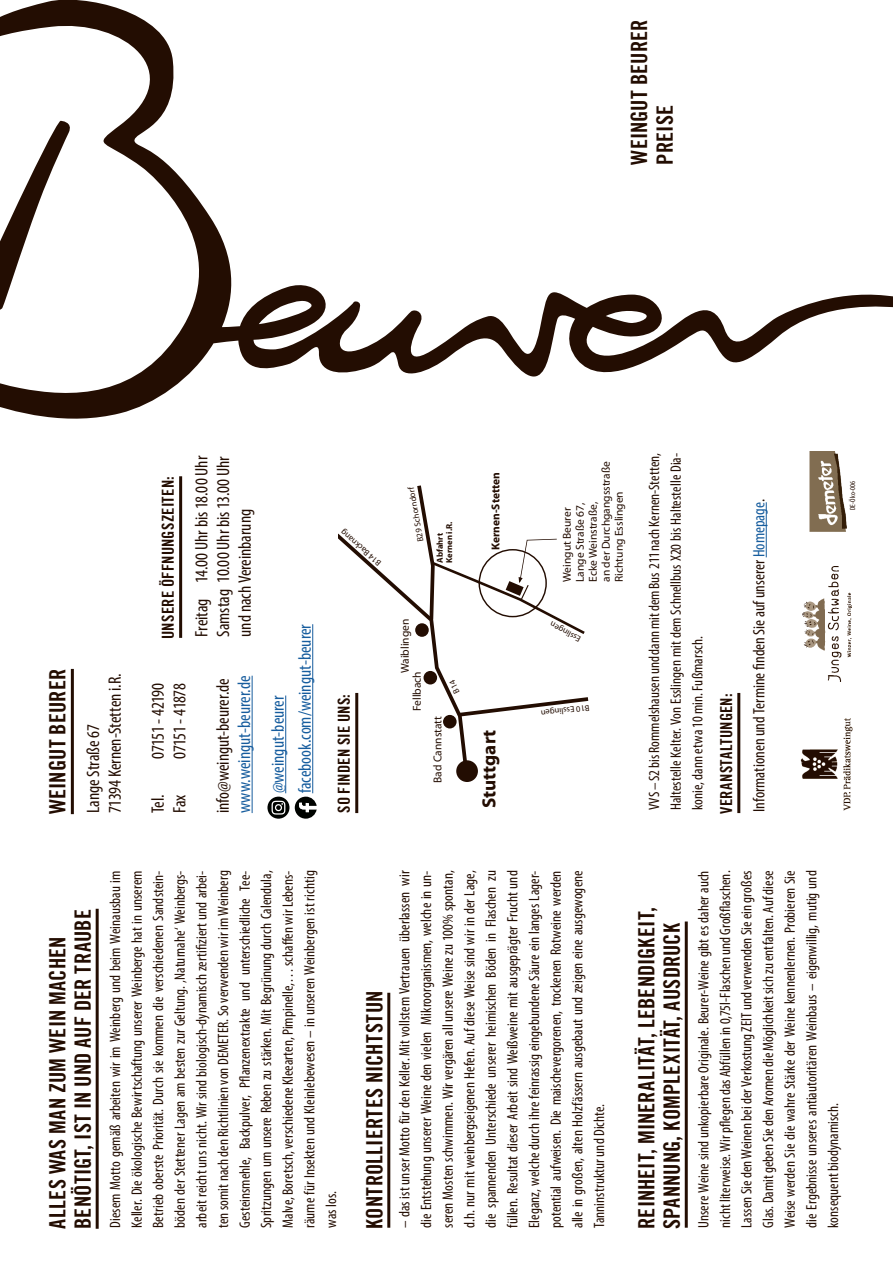
<style>
.page{position:relative;width:893px;height:1263px;background:#fff}
.page>*{position:absolute;margin:0;border:0;box-sizing:border-box;transform-origin:0 0}
.t1{font:22.5px/25.5px "Trade Gothic Bold Cond Twenty";letter-spacing:.005em;color:#230d02}
.t2{font:700 19.05px "Myriad Pro";color:#230d02}
.t3{font:condensed 18px "Myriad Pro";letter-spacing:-.005em;color:#230d02}
.t4{font:condensed 18px "Myriad Pro";color:#175d9e}
.t5{font:condensed 18px "Myriad Pro";letter-spacing:-.025em;color:#230d02}
.t6{font:16.5px "Trade Gothic Bold Cond Twenty";letter-spacing:.015em;color:#230d02}
.t7{font:condensed 16.5px "Myriad Pro";color:#230d02}
.t8{font:condensed 15px/21.6px "Myriad Pro";letter-spacing:.005em;color:#230d02;text-align:justify}
.t9{font:11.4px/13px "Myriad Pro";color:#230d02}
.t10{font:700 11.4px "Myriad Pro";color:#230d02}
.t11{font:8.55px "Myriad Pro";color:#230d02}
.t12{font:700 8.55px/9.3px "Myriad Pro";color:#230d02}
.t13{font:condensed 7.5px "Myriad Pro";letter-spacing:.025em;color:#230d02}
.s1{color:#175d9e}
</style>
<div class="page">
<svg style="left:0;top:0;width:893px;height:419px"></svg>
<hr style="left:387px;top:993px;width:3px;height:235px;background:#230d02">
<hr style="left:685px;top:921px;width:3px;height:307px;background:#230d02">
<hr style="left:96px;top:909px;width:3px;height:320px;background:#230d02">
<hr style="left:252px;top:676px;width:1px;height:137px;background:#175d9e">
<hr style="left:285px;top:695px;width:1px;height:98px;background:#175d9e">
<hr style="left:312px;top:624px;width:1px;height:169px;background:#175d9e">
<hr style="left:179px;top:476px;width:3px;height:162px;background:#230d02">
<hr style="left:766px;top:502px;width:1px;height:55px;background:#175d9e">
<hr style="left:737px;top:693px;width:3px;height:120px;background:#230d02">
<img style="left:800px;top:718px;width:53px;height:93px">
<img style="left:803px;top:567px;width:49px;height:114px">
<img style="left:809px;top:452px;width:38px;height:80px">
<hr style="left:71px;top:669px;width:3px;height:145px;background:#230d02">
<div style="left:456px;top:760px;width:22px;height:22px;background:#230d02;border-radius:50%"></div>
<hr style="left:355px;top:693px;width:3px;height:120px;background:#230d02">
<svg style="left:295px;top:797px;width:22px;height:22px"></svg>
<svg style="left:267px;top:797px;width:22px;height:22px"></svg>
<svg style="left:272px;top:801px;width:13px;height:13px"></svg>
<svg style="left:338px;top:485px;width:250px;height:282px"></svg>
<p class="t1" style="left:628px;top:165px;width:147px;rotate:-90deg">WEINGUT BEURER</p>
<p class="t1" style="left:654px;top:165px;width:61px;rotate:-90deg">PREISE</p>
<p class="t1" style="left:46px;top:814px;width:147px;rotate:-90deg">WEINGUT BEURER</p>
<p class="t3" style="left:104px;top:813px;width:141px;rotate:-90deg">71394 Kernen-Stetten i.R.</p>
<p class="t3" style="left:82px;top:813px;width:90px;rotate:-90deg">Lange Straße 67</p>
<p class="t8" style="left:643px;top:810px;width:359px;rotate:-90deg">VVS – S2 bis Rommelshausen und dann mit dem Bus 211 nach Kernen-Stetten, Haltestelle Kelter. Von Esslingen mit dem Schnellbus X20 bis Haltestelle Dia&shy;konie, dann etwa 10 min. Fußmarsch.</p>
<p class="t3" style="left:191px;top:637px;width:182px;rotate:-90deg">Freitag 14.00 Uhr bis 18.00 Uhr</p>
<p class="t3" style="left:212px;top:637px;width:182px;rotate:-90deg">Samstag 10.00 Uhr bis 13.00 Uhr</p>
<p class="t10" style="left:488px;top:550px;width:79px;rotate:-90deg">Kernen-Stetten</p>
<p class="t9" style="left:560px;top:582px;width:122px;rotate:-90deg">Weingut Beurer<br>Lange Straße 67,<br>Ecke Weinstraße,<br>an der Durchgangsstraße<br>Richtung Esslingen</p>
<p class="t6" style="left:160px;top:639px;width:164px;rotate:-90deg">UNSERE ÖFFNUNGSZEITEN:</p>
<p class="t11" style="left:415px;top:543px;width:57px;rotate:-100deg">B29 Schorndorf</p>
<p class="t3" style="left:234px;top:637px;width:129px;rotate:-90deg">und nach Vereinbarung</p>
<p class="t7" style="left:749px;top:812px;width:314px;rotate:-90deg">Informationen und Termine finden Sie auf unserer <span class="s1">Homepage</span>.</p>
<p class="t12" style="left:435px;top:563px;width:43px;rotate:-90deg">Abfahrt<br>Kernen i.R.</p>
<p class="t11" style="left:376px;top:568px;width:52px;rotate:-139deg">B14 Backnang</p>
<p class="t9" style="left:398px;top:673px;width:56px;rotate:-90deg">Waiblingen</p>
<p class="t11" style="left:578px;top:644px;width:35px;rotate:-152deg">Esslingen</p>
<p class="t4" style="left:294px;top:793px;width:171px;rotate:-90deg">facebook.com/weingut-beurer</p>
<p class="t9" style="left:410px;top:711px;width:41px;rotate:-90deg">Fellbach</p>
<p class="t5" style="left:169px;top:759px;width:78px;rotate:-90deg">07151 - 41878</p>
<p class="t3" style="left:212px;top:813px;width:136px;rotate:-90deg">info@weingut-beurer.de</p>
<p class="t4" style="left:233px;top:813px;width:139px;rotate:-90deg">www.weingut-beurer.de</p>
<p class="t5" style="left:147px;top:759px;width:78px;rotate:-90deg">07151 - 42190</p>
<p class="t6" style="left:719px;top:814px;width:122px;rotate:-90deg">VERANSTALTUNGEN:</p>
<p class="t6" style="left:337px;top:813px;width:121px;rotate:-90deg">SO FINDEN SIE UNS:</p>
<p class="t4" style="left:267px;top:793px;width:99px;rotate:-90deg">@weingut-beurer</p>
<p class="t11" style="left:590px;top:713px;width:51px;rotate:173deg">B10 Esslingen</p>
<p class="t9" style="left:431px;top:783px;width:68px;rotate:-90deg">Bad Cannstatt</p>
<p class="t2" style="left:477px;top:808px;width:80px;rotate:-90deg">Stuttgart</p>
<p class="t3" style="left:169px;top:813px;width:20px;rotate:-90deg">Fax</p>
<p class="t3" style="left:147px;top:813px;width:20px;rotate:-90deg">Tel.</p>
<p class="t13" style="left:848px;top:510px;width:31px;rotate:-90deg">DE-Öko-006</p>
<p class="t1" style="left:72px;top:1229px;width:321px;rotate:-90deg">BENÖTIGT, IST IN UND AUF DER TRAUBE</p>
<p class="t1" style="left:46px;top:1229px;width:294px;rotate:-90deg">ALLES WAS MAN ZUM WEIN MACHEN</p>
<p class="t8" style="left:104px;top:1228px;width:359px;rotate:-90deg">Diesem Motto gemäß arbeiten wir im Weinberg und beim Weinausbau im Keller. Die ökologische Bewirtschaftung unserer Weinberge hat in unserem Betrieb oberste Priorität. Durch sie kommen die verschiedenen Sandstein&shy;böden der Stettener Lagen am besten zur Geltung. ‚Naturnahe‘ Weinbergs&shy;arbeit reicht uns nicht. Wir sind biologisch-dynamisch zertifiziert und arbei&shy;ten somit nach den Richtlinien von DEMETER. So verwenden wir im Weinberg Gesteinsmehle, Backpulver, Pflanzenextrakte und unterschiedliche Tee-Spritzungen um unsere Reben zu stärken. Mit Begrünung durch Calendula, Malve, Boretsch, verschiedene Kleearten, Pimpinelle,… schaffen wir Lebens-</p>
<p class="t8" style="left:299px;top:1228px;width:359px;rotate:-90deg">räume für Insekten und Kleinlebewesen – in unseren Weinbergen ist richtig was los.</p>
<p class="t8" style="left:394px;top:1228px;width:359px;rotate:-90deg">– das ist unser Motto für den Keller. Mit vollstem Vertrauen überlassen wir die Entstehung unserer Weine den vielen Mikroorganismen, welche in un&shy;seren Mosten schwimmen. Wir vergären all unsere Weine zu 100% spontan, d.h. nur mit weinbergseigenen Hefen. Auf diese Weise sind wir in der Lage, die spannenden Unterschiede unserer heimischen Böden in Flaschen zu füllen. Resultat dieser Arbeit sind Weißweine mit ausgeprägter Frucht und Eleganz, welche durch ihre feinrassig eingebundene Säure ein langes Lager-</p>
<p class="t1" style="left:363px;top:1229px;width:240px;rotate:-90deg">KONTROLLIERTES NICHTSTUN</p>
<p class="t8" style="left:545px;top:1228px;width:359px;rotate:-90deg">potential aufweisen. Die maischevergorenen, trockenen Rotweine werden alle in großen, alten Holzfässern ausgebaut und zeigen eine ausgewogene Tanninstruktur und Dichte.</p>
<p class="t1" style="left:635px;top:1229px;width:323px;rotate:-90deg">REINHEIT, MINERALITÄT, LEBENDIGKEIT,<br>SPANNUNG, KOMPLEXITÄT, AUSDRUCK</p>
<p class="t8" style="left:692px;top:1228px;width:359px;rotate:-90deg">Unsere Weine sind unkopierbare Originale. Beurer-Weine gibt es daher auch nicht literweise. Wir pflegen das Abfüllen in 0,75l-Flaschen und Großflaschen.</p>
<p class="t8" style="left:736px;top:1228px;width:359px;rotate:-90deg">Lassen Sie den Weinen bei der Verkostung ZEIT und verwenden Sie ein großes Glas. Damit geben Sie den Aromen die Möglichkeit sich zu entfalten. Auf diese Weise werden Sie die wahre Stärke der Weine kennenlernen. Probieren Sie die Ergebnisse unseres antiautoritären Weinbaus – eigenwillig, mutig und konsequent biodynamisch.</p>
</div>
